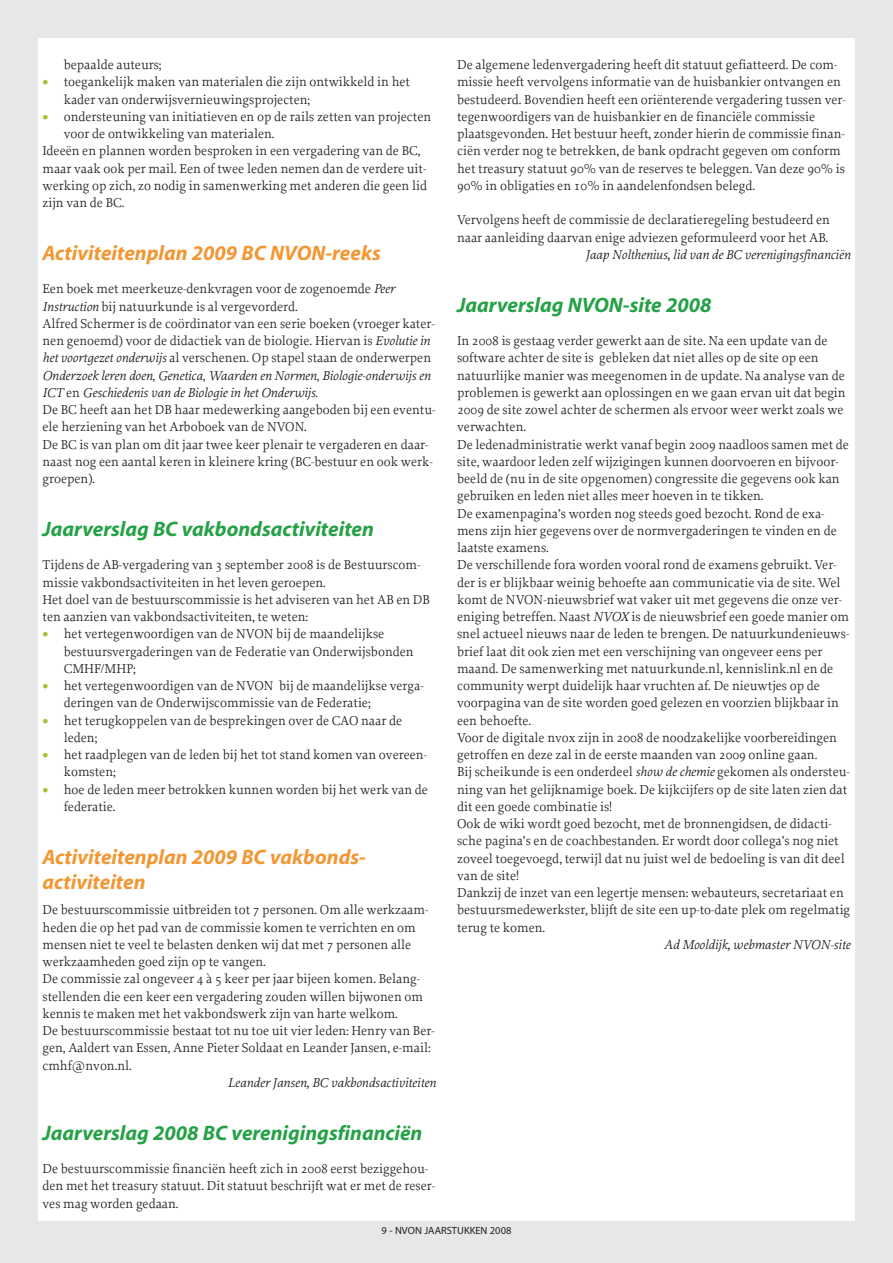
<style>
.page{position:relative;width:893px;height:1263px;background:#e6e7e8}
.page>*{position:absolute;margin:0;border:0;box-sizing:border-box;transform-origin:0 0}
.t1{font:21px "Myriad MM It 700 600";color:#25a146}
.t2{font:21px/25.2px "Myriad MM It 700 600";color:#f29733}
.t3{font:13.5px/17.2px "Proforma";color:#231f20}
.t4{font:italic 13.5px "Proforma";color:#231f20}
.t5{font:10.5px "Myriad MM 400 600";color:#231f20}
.s1{font-weight:700;font-size:18px;color:#a5c330}
.s2{font-style:italic}
</style>
<div class="page">
<div style="left:38px;top:38px;width:817px;height:1182px;background:#fff"></div>
<p class="t3" style="left:64px;top:57px;width:99px">bepaalde auteurs;</p>
<p class="t3" style="left:64px;top:75px;width:348px;text-indent:-21px"><span class="s1">•</span> toegankelijk maken van materialen die zijn ontwikkeld in het kader van onderwijsvernieuwingsprojecten;</p>
<p class="t3" style="left:43px;top:109px;width:390px"><span class="s1">•</span> ondersteuning van initiatieven en op de rails zetten van projecten</p>
<p class="t3" style="left:64px;top:126px;width:212px">voor de ontwikkeling van materialen.</p>
<p class="t3" style="left:43px;top:144px;width:379px">Ideeën en plannen worden besproken in een vergadering van de BC,</p>
<p class="t3" style="left:43px;top:161px;width:385px">maar vaak ook per mail. Een of twee leden nemen dan de verdere uit-</p>
<p class="t3" style="left:43px;top:178px;width:386px">werking op zich, zo nodig in samenwerking met anderen die geen lid</p>
<p class="t3" style="left:43px;top:195px;width:83px">zijn van de BC.</p>
<h1 class="t2" style="left:43px;top:242px;width:340px">Activiteitenplan 2009 BC NVON-reeks</h1>
<p class="t3" style="left:43px;top:282px;width:394px">Een boek met meerkeuze-denkvragen voor de zogenoemde <span class="s2">Peer Instruction</span> bij natuurkunde is al vergevorderd.<br>Alfred Schermer is de coördinator van een serie boeken (vroeger kater&shy;nen genoemd) voor de didactiek van de biologie. Hiervan is <span class="s2">Evolutie in het voortgezet onderwijs</span> al verschenen. Op stapel staan de onderwerpen <span class="s2">Onderzoek leren doen</span>, <span class="s2">Genetica</span>, <span class="s2">Waarden en Normen</span>, <span class="s2">Biologie-onderwijs en ICT</span> en <span class="s2">Geschiedenis van de Biologie in het Onderwijs</span>.<br>De BC heeft aan het DB haar medewerking aangeboden bij een eventu&shy;ele herziening van het Arboboek van de NVON.<br>De BC is van plan om dit jaar twee keer plenair te vergaderen en daar&shy;naast nog een aantal keren in kleinere kring (BC-bestuur en ook werk&shy;groepen).</p>
<h1 class="t1" style="left:43px;top:521px;width:333px">Jaarverslag BC vakbondsactiviteiten</h1>
<p class="t3" style="left:43px;top:558px;width:389px">Tijdens de AB-vergadering van 3 september 2008 is de Bestuurscom&shy;missie vakbondsactiviteiten in het leven geroepen.<br>Het doel van de bestuurscommissie is het adviseren van het AB en DB ten aanzien van vakbondsactiviteiten, te weten:</p>
<p class="t3" style="left:64px;top:627px;width:351px;text-indent:-21px"><span class="s1">•</span> het vertegenwoordigen van de NVON bij de maandelijkse bestuursvergaderingen van de Federatie van Onderwijsbonden<br>CMHF/MHP;</p>
<p class="t3" style="left:64px;top:678px;width:361px;text-indent:-21px"><span class="s1">•</span> het vertegenwoordigen van de NVON bij de maandelijkse verga&shy;deringen van de Onderwijscommissie van de Federatie;</p>
<p class="t3" style="left:64px;top:713px;width:340px;text-indent:-21px"><span class="s1">•</span> het terugkoppelen van de besprekingen over de CAO naar de leden;</p>
<p class="t3" style="left:64px;top:747px;width:365px;text-indent:-21px"><span class="s1">•</span> het raadplegen van de leden bij het tot stand komen van overeen&shy;komsten;</p>
<p class="t3" style="left:64px;top:782px;width:366px;text-indent:-21px"><span class="s1">•</span> hoe de leden meer betrokken kunnen worden bij het werk van de federatie.</p>
<h1 class="t2" style="left:43px;top:846px;width:325px">Activiteitenplan 2009 BC vakbonds&shy;activiteiten</h1>
<p class="t3" style="left:43px;top:903px;width:394px">De bestuurscommissie uitbreiden tot 7 personen. Om alle werkzaam&shy;heden die op het pad van de commissie komen te verrichten en om mensen niet te veel te belasten denken wij dat met 7 personen alle werkzaamheden goed zijn op te vangen.<br>De commissie zal ongeveer 4 à 5 keer per jaar bijeen komen. Belang&shy;stellenden die een keer een vergadering zouden willen bijwonen om kennis te maken met het vakbondswerk zijn van harte welkom.<br>De bestuurscommissie bestaat tot nu toe uit vier leden: Henry van Ber&shy;gen, Aaldert van Essen, Anne Pieter Soldaat en Leander Jansen, e-mail: cmhf@nvon.nl.</p>
<p class="t4" style="left:228px;top:1077px;width:210px">Leander Jansen, BC vakbondsactiviteiten</p>
<h1 class="t1" style="left:43px;top:1125px;width:381px">Jaarverslag 2008 BC verenigingsfinanciën</h1>
<p class="t3" style="left:43px;top:1161px;width:394px">De bestuurscommissie financiën heeft zich in 2008 eerst beziggehou&shy;den met het treasury statuut. Dit statuut beschrijft wat er met de reser&shy;ves mag worden gedaan.</p>
<p class="t3" style="left:457px;top:57px;width:390px">De algemene ledenvergadering heeft dit statuut gefiatteerd. De com&shy;missie heeft vervolgens informatie van de huisbankier ontvangen en bestudeerd. Bovendien heeft een oriënterende vergadering tussen ver&shy;tegenwoordigers van de huisbankier en de financiële commissie plaatsgevonden. Het bestuur heeft, zonder hierin de commissie finan&shy;ciën verder nog te betrekken, de bank opdracht gegeven om conform het treasury statuut 90% van de reserves te beleggen. Van deze 90% is 90% in obligaties en 10% in aandelenfondsen belegd.</p>
<p class="t3" style="left:457px;top:213px;width:374px">Vervolgens heeft de commissie de declaratieregeling bestudeerd en naar aanleiding daarvan enige adviezen geformuleerd voor het AB.</p>
<p class="t4" style="left:585px;top:249px;width:267px">Jaap Nolthenius, lid van de BC verenigingsfinanciën</p>
<h1 class="t1" style="left:457px;top:297px;width:256px">Jaarverslag NVON-site 2008</h1>
<p class="t3" style="left:457px;top:333px;width:395px">In 2008 is gestaag verder gewerkt aan de site. Na een update van de software achter de site is gebleken dat niet alles op de site op een natuurlijke manier was meegenomen in de update. Na analyse van de problemen is gewerkt aan oplossingen en we gaan ervan uit dat begin 2009 de site zowel achter de schermen als ervoor weer werkt zoals we verwachten.<br>De ledenadministratie werkt vanaf begin 2009 naadloos samen met de site, waardoor leden zelf wijzigingen kunnen doorvoeren en bijvoor&shy;beeld de (nu in de site opgenomen) congressite die gegevens ook kan gebruiken en leden niet alles meer hoeven in te tikken.<br>De examenpagina’s worden nog steeds goed bezocht. Rond de exa&shy;mens zijn hier gegevens over de normvergaderingen te vinden en de laatste examens.<br>De verschillende fora worden vooral rond de examens gebruikt. Ver&shy;der is er blijkbaar weinig behoefte aan communicatie via de site. Wel komt de NVON-nieuwsbrief wat vaker uit met gegevens die onze ver&shy;eniging betreffen. Naast <span class="s2">NVOX</span> is de nieuwsbrief een goede manier om snel actueel nieuws naar de leden te brengen. De natuurkundenieuws&shy;brief laat dit ook zien met een verschijning van ongeveer eens per maand. De samenwerking met natuurkunde.nl, kennislink.nl en de community werpt duidelijk haar vruchten af. De nieuwtjes op de voorpagina van de site worden goed gelezen en voorzien blijkbaar in een behoefte.<br>Voor de digitale nvox zijn in 2008 de noodzakelijke voorbereidingen getroffen en deze zal in de eerste maanden van 2009 online gaan.<br>Bij scheikunde is een onderdeel <span class="s2">show de chemie</span> gekomen als ondersteu&shy;ning van het gelijknamige boek. De kijkcijfers op de site laten zien dat dit een goede combinatie is!<br>Ook de wiki wordt goed bezocht, met de bronnengidsen, de didacti&shy;sche pagina’s en de coachbestanden. Er wordt door collega’s nog niet zoveel toegevoegd, terwijl dat nu juist wel de bedoeling is van dit deel van de site!<br>Dankzij de inzet van een legertje mensen: webauteurs, secretariaat en bestuursmedewerkster, blijft de site een up-to-date plek om regelmatig terug te komen.</p>
<p class="t4" style="left:664px;top:939px;width:188px">Ad Mooldijk, webmaster NVON-site</p>
<p class="t5" style="left:382px;top:1227px;width:131px">9 - NVON JAARSTUKKEN 2008</p>
</div>
